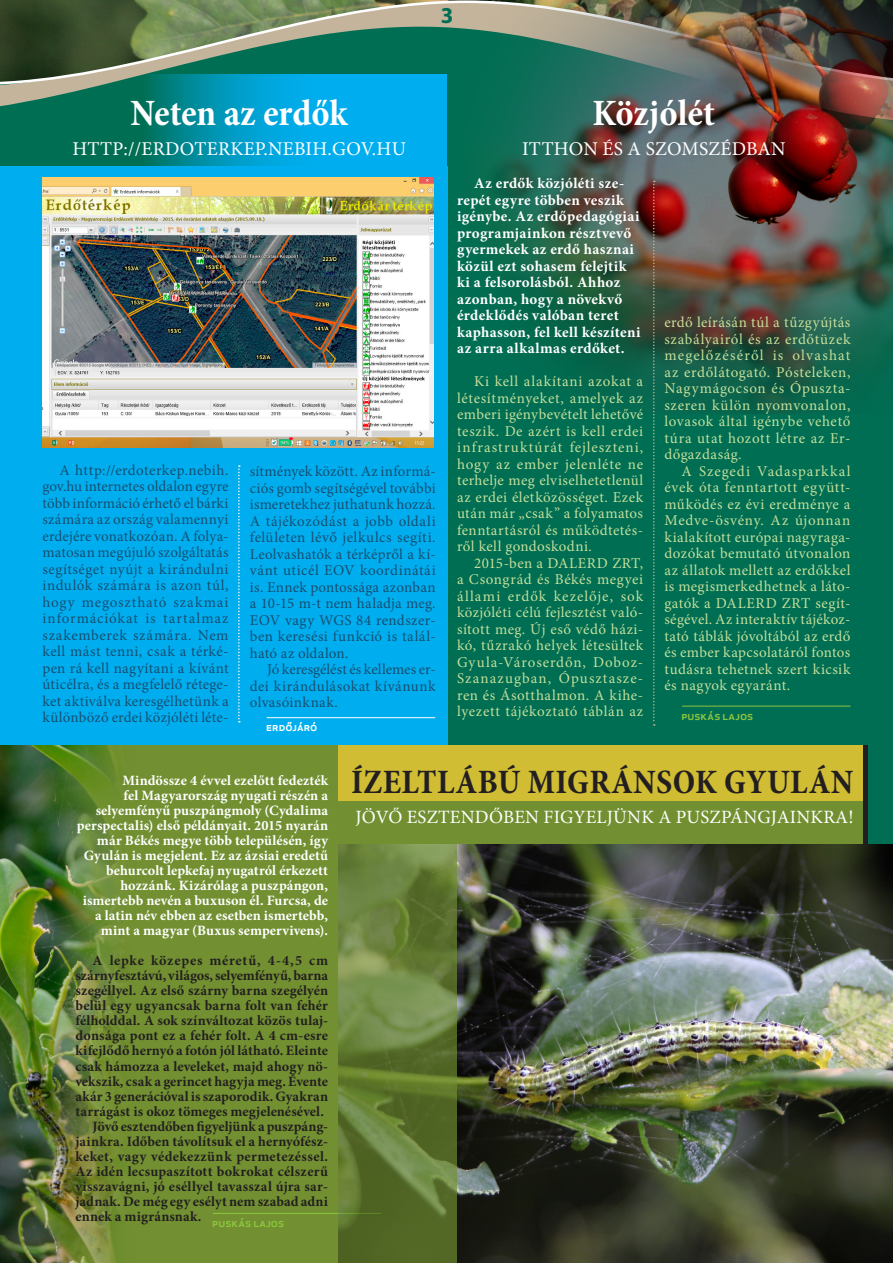
<style>
.page{position:relative;width:893px;height:1263px;background:#006e53}
.page>*{position:absolute;margin:0;border:0;box-sizing:border-box;transform-origin:0 0}
.t1{font:700 condensed 37.5px "Minion Pro";letter-spacing:-.005em;color:#fff}
.t2{font:700 condensed 34.5px "Minion Pro";letter-spacing:.01em;color:#231f20}
.t3{font:700 22.8px "Myriad Pro";color:#006e53}
.t4{font:19.5px "Minion Pro";letter-spacing:.01em;color:#fff}
.t5{font:18.75px "Minion Pro";letter-spacing:.01em;color:#fff}
.t6{font:15px/16.5px "Minion Pro";letter-spacing:.035em;color:#c4df9b;text-align:justify}
.t7{font:15px/16.5px "Minion Pro";letter-spacing:.02em;color:#174f72;text-align:justify}
.t8{font:700 15px/16.5px "Minion Pro";letter-spacing:.025em;color:#fff}
.t9{font:700 14.25px "Minion Pro";letter-spacing:.01em;color:#231f20}
.t10{font:700 14.25px/15px "Minion Pro";letter-spacing:.005em;color:#fff;text-align:right}
.t11{font:700 14.25px "Minion Pro";letter-spacing:.05em;color:#231f20}
.t12{font:500 12px "Apex New";letter-spacing:.01em;color:#8bc63e}
.t13{font:500 12px "Apex New";letter-spacing:.005em;color:#fff}
</style>
<div class="page">
<svg style="left:0;top:86px;width:97px;height:21px"></svg>
<svg style="left:0;top:0;width:464px;height:86px"></svg>
<svg style="left:144px;top:74px;width:303px;height:92px;background:#00a0ce"></svg>
<div style="left:0;top:166px;width:447px;height:580px;background:#00aeef"></div>
<img style="left:464px;top:0;width:429px;height:414px">
<svg style="left:653px;top:181px;width:2px;height:545px"></svg>
<svg style="left:238px;top:465px;width:2px;height:257px"></svg>
<div style="left:0;top:746px;width:863px;height:517px;background:#729031"></div>
<img style="left:43px;top:177px;width:390px;height:270px">
<hr style="left:213px;top:1213px;width:168px;height:1px;background:#8bc63e">
<img style="left:0;top:746px;width:123px;height:517px">
<hr style="left:267px;top:717px;width:168px;height:1px;background:#fff">
<hr style="left:682px;top:706px;width:168px;height:1px;background:#8bc63e">
<div style="left:338px;top:746px;width:525px;height:55px;background:#d0bd33"></div>
<img style="left:338px;top:845px;width:555px;height:418px">
<div style="left:863px;top:746px;width:5px;height:99px;background:#231f20"></div>
<h1 class="t1" style="left:131px;top:87px;width:219px">Neten az erdők</h1>
<h3 class="t4" style="left:72px;top:135px;width:335px">HTTP://ERDOTERKEP.NEBIH.GOV.HU</h3>
<h3 class="t3" style="left:440px;top:1px;width:14px">3</h3>
<h1 class="t1" style="left:592px;top:87px;width:124px">Közjólét</h1>
<h3 class="t4" style="left:522px;top:135px;width:265px">ITTHON ÉS A SZOMSZÉDBAN</h3>
<p class="t7" style="left:43px;top:462px;width:188px;text-indent:17px">A http://erdoterkep.nebih. gov.hu internetes oldalon egyre több információ érhető el bárki számára az ország valamennyi erdejére vonatkozóan. A folya&shy;matosan megújuló szolgáltatás segítséget nyújt a kirándulni indulók számára is azon túl, hogy megosztható szakmai információkat is tartalmaz szakemberek számára. Nem kell mást tenni, csak a térké&shy;pen rá kell nagyítani a kívánt úticélra, és a megfelelő rétege&shy;ket aktiválva keresgélhetünk a különböző erdei közjóléti léte-</p>
<p class="t7" style="left:250px;top:463px;width:187px">sítmények között. Az informá&shy;ciós gomb segítségével további ismeretekhez juthatunk hozzá.<br>A tájékozódást a jobb oldali felületen lévő jelkulcs segíti.<br>Leolvashatók a térképről a kí&shy;vánt uticél EOV koordinátái is. Ennek pontossága azonban a 10-15 m-t nem haladja meg.<br>EOV vagy WGS 84 rendszer&shy;ben keresési funkció is talál&shy;ható az oldalon.</p>
<p class="t7" style="left:250px;top:661px;width:187px;text-indent:17px">Jó keresgélést és kellemes er&shy;dei kirándulásokat kívánunk olvasóinknak.</p>
<p class="t13" style="left:266px;top:719px;width:53px">erdőjáró</p>
<p class="t8" style="left:457px;top:175px;width:185px;text-indent:17px">Az erdők közjóléti sze&shy;repét egyre többen veszik igénybe. Az erdőpedagógiai programjainkon résztvevő gyermekek az erdő hasznai közül ezt sohasem felejtik ki a felsorolásból. Ahhoz azonban, hogy a növekvő érdeklődés valóban teret kaphasson, fel kell készíteni az arra alkalmas erdőket.</p>
<p class="t6" style="left:457px;top:373px;width:188px;text-indent:17px">Ki kell alakítani azokat a létesítményeket, amelyek az emberi igénybevételt lehetővé teszik. De azért is kell erdei infrastruktúrát fejleszteni, hogy az ember jelenléte ne terhelje meg elviselhetetlenül az erdei életközösséget. Ezek után már „csak” a folyamatos fenntartásról és működtetés&shy;ről kell gondoskodni.</p>
<p class="t6" style="left:457px;top:555px;width:188px;text-indent:17px">2015-ben a DALERD ZRT, a Csongrád és Békés megyei állami erdők kezelője, sok közjóléti célú fejlesztést való&shy;sított meg. Új eső védő házi&shy;kó, tűzrakó helyek létesültek Gyula-Városerdőn, Doboz-Szanazugban, Ópusztasze&shy;ren és Ásotthalmon. A kihe&shy;lyezett tájékoztató táblán az</p>
<p class="t6" style="left:664px;top:314px;width:188px">erdő leírásán túl a tűzgyújtás szabályairól és az erdőtüzek megelőzéséről is olvashat az erdőlátogató. Pósteleken, Nagymágocson és Ópuszta&shy;szeren külön nyomvonalon, lovasok által igénybe vehető túra utat hozott létre az Er&shy;dőgazdaság.</p>
<p class="t6" style="left:664px;top:463px;width:188px;text-indent:17px">A Szegedi Vadasparkkal évek óta fenntartott együtt&shy;működés ez évi eredménye a Medve-ösvény. Az újonnan kialakított európai nagyraga&shy;dozókat bemutató útvonalon az állatok mellett az erdőkkel is megismerkedhetnek a láto&shy;gatók a DALERD ZRT segít&shy;ségével. Az interaktív tájékoz&shy;tató táblák jóvoltából az erdő és ember kapcsolatáról fontos tudásra tehetnek szert kicsik és nagyok egyaránt.</p>
<p class="t12" style="left:681px;top:707px;width:73px">puskás lajos</p>
<p class="t10" style="left:77px;top:773px;width:253px">Mindössze 4 évvel ezelőtt fedezték<br>fel Magyarország nyugati részén a selyemfényű puszpángmoly (Cydalima perspectalis) első példányait. 2015 nyarán már Békés megye több településén, így Gyulán is megjelent. Ez az ázsiai eredetű behurcolt lepkefaj nyugatról érkezett hozzánk. Kizárólag a puszpángon, ismertebb nevén a buxuson él. Furcsa, de a latin név ebben az esetben ismertebb, mint a magyar (Buxus sempervivens).</p>
<p class="t11" style="left:93px;top:951px;width:237px">A lepke közepes méretű, 4-4,5 cm</p>
<p class="t9" style="left:76px;top:966px;width:254px">szárnyfesztávú, világos, selyemfényű, barna</p>
<p class="t9" style="left:76px;top:981px;width:254px">szegéllyel. Az első szárny barna szegélyén</p>
<p class="t9" style="left:76px;top:996px;width:254px">belül egy ugyancsak barna folt van fehér</p>
<p class="t9" style="left:76px;top:1011px;width:254px">félholddal. A sok színváltozat közös tulaj-</p>
<p class="t9" style="left:76px;top:1026px;width:254px">donsága pont ez a fehér folt. A 4 cm-esre</p>
<p class="t9" style="left:76px;top:1041px;width:254px">kifejlődő hernyó a fotón jól látható. Eleinte</p>
<p class="t9" style="left:76px;top:1056px;width:254px">csak hámozza a leveleket, majd ahogy nö-</p>
<p class="t9" style="left:76px;top:1071px;width:254px">vekszik, csak a gerincet hagyja meg. Évente</p>
<p class="t9" style="left:76px;top:1086px;width:254px">akár 3 generációval is szaporodik. Gyakran</p>
<p class="t9" style="left:76px;top:1101px;width:250px">tarrágást is okoz tömeges megjelenésével.</p>
<p class="t9" style="left:93px;top:1116px;width:237px">Jövő esztendőben figyeljünk a puszpáng-</p>
<p class="t9" style="left:76px;top:1131px;width:254px">jainkra. Időben távolítsuk el a hernyófész-</p>
<p class="t9" style="left:76px;top:1146px;width:254px">keket, vagy védekezzünk permetezéssel.</p>
<p class="t9" style="left:76px;top:1161px;width:254px">Az idén lecsupaszított bokrokat célszerű</p>
<p class="t9" style="left:76px;top:1176px;width:254px">visszavágni, jó eséllyel tavasszal újra sar-</p>
<p class="t9" style="left:76px;top:1191px;width:254px">jadnak. De még egy esélyt nem szabad adni</p>
<p class="t9" style="left:76px;top:1206px;width:128px">ennek a migránsnak.</p>
<p class="t12" style="left:212px;top:1214px;width:73px">puskás lajos</p>
<h2 class="t2" style="left:351px;top:758px;width:504px">ÍZELTLÁBÚ MIGRÁNSOK GYULÁN</h2>
<p class="t5" style="left:356px;top:805px;width:499px">JÖVŐ ESZTENDŐBEN FIGYELJÜNK A PUSZPÁNGJAINKRA!</p>
</div>
